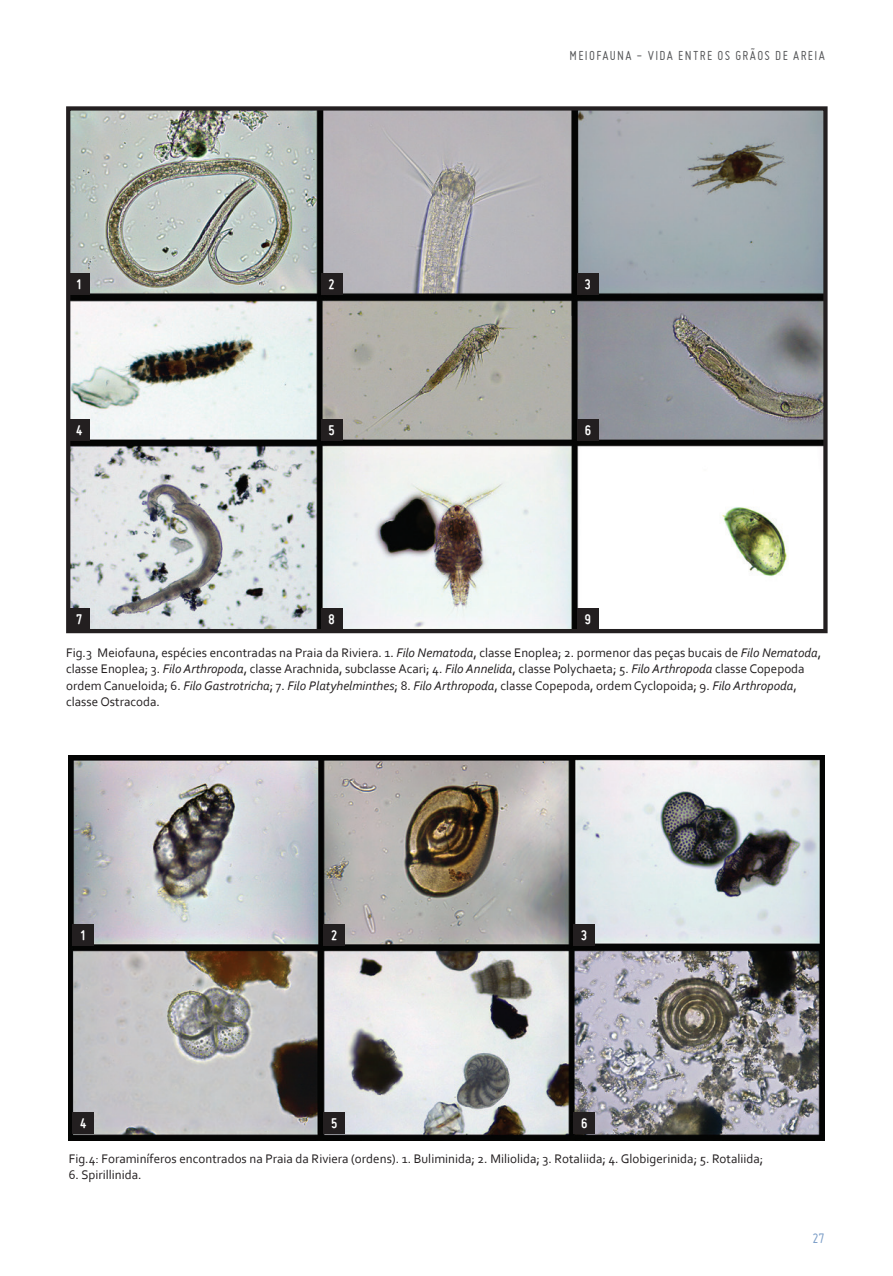
<style>
.page{position:relative;width:893px;height:1276px;background:#fff}
.page>*{position:absolute;margin:0;border:0;box-sizing:border-box;transform-origin:0 0}
.num10br{font:700 15px "Miso";color:#fff}
.t1{font:15px "Miso";color:#7b9dc7}
.t2{font:14.25px "Miso";letter-spacing:.095em;color:#57585a}
.legenda-neto{font:13.05px/16.5px "Corbel";color:#231f20}
.s1{font-style:italic}
</style>
<div class="page">
<img style="left:69px;top:755px;width:756px;height:385px">
<div style="left:72px;top:924px;width:22px;height:22px;background:#231f20"></div>
<div style="left:323px;top:924px;width:22px;height:22px;background:#231f20"></div>
<div style="left:574px;top:924px;width:21px;height:22px;background:#231f20"></div>
<div style="left:72px;top:1112px;width:22px;height:21px;background:#231f20"></div>
<div style="left:323px;top:1112px;width:22px;height:21px;background:#231f20"></div>
<div style="left:574px;top:1112px;width:21px;height:21px;background:#231f20"></div>
<img style="left:71px;top:111px;width:752px;height:517px">
<div style="left:66px;top:106px;width:762px;height:527px;border:4px solid #231f20"></div>
<div style="left:68px;top:273px;width:22px;height:21px;background:#231f20"></div>
<div style="left:321px;top:273px;width:21px;height:21px;background:#231f20"></div>
<div style="left:577px;top:273px;width:21px;height:21px;background:#231f20"></div>
<div style="left:68px;top:419px;width:22px;height:21px;background:#231f20"></div>
<div style="left:321px;top:419px;width:21px;height:21px;background:#231f20"></div>
<div style="left:577px;top:419px;width:21px;height:21px;background:#231f20"></div>
<div style="left:68px;top:608px;width:22px;height:22px;background:#231f20"></div>
<div style="left:321px;top:608px;width:21px;height:22px;background:#231f20"></div>
<div style="left:577px;top:608px;width:21px;height:22px;background:#231f20"></div>
<p class="t2" style="left:570px;top:48px;width:257px">MEIOFAUNA - VIDA ENTRE OS GRÃOS DE AREIA</p>
<p class="num10br" style="left:76px;top:276px;width:8px">1</p>
<p class="num10br" style="left:328px;top:276px;width:8px">2</p>
<p class="num10br" style="left:585px;top:276px;width:8px">3</p>
<p class="num10br" style="left:76px;top:421px;width:8px">4</p>
<p class="num10br" style="left:328px;top:421px;width:8px">5</p>
<p class="num10br" style="left:585px;top:421px;width:8px">6</p>
<p class="num10br" style="left:76px;top:611px;width:8px">7</p>
<p class="num10br" style="left:328px;top:611px;width:8px">8</p>
<p class="num10br" style="left:585px;top:611px;width:8px">9</p>
<p class="legenda-neto" style="left:66px;top:643px;width:757px">Fig.3 Meiofauna, espécies encontradas na Praia da Riviera. 1. <span class="s1">Filo Nematoda</span>, classe Enoplea; 2. pormenor das peças bucais de <span class="s1">Filo Nematoda</span>, classe Enoplea; 3. <span class="s1">Filo Arthropoda</span>, classe Arachnida, subclasse Acari; 4. <span class="s1">Filo Annelida</span>, classe Polychaeta; 5. <span class="s1">Filo Arthropoda</span> classe Copepoda ordem Canueloida; 6. <span class="s1">Filo Gastrotricha</span>; 7. <span class="s1">Filo Platyhelminthes</span>; 8. <span class="s1">Filo Arthropoda</span>, classe Copepoda, ordem Cyclopoida; 9. <span class="s1">Filo Arthropoda</span>, classe Ostracoda.</p>
<p class="num10br" style="left:80px;top:927px;width:8px">1</p>
<p class="num10br" style="left:331px;top:927px;width:8px">2</p>
<p class="num10br" style="left:581px;top:927px;width:8px">3</p>
<p class="num10br" style="left:80px;top:1115px;width:8px">4</p>
<p class="num10br" style="left:331px;top:1115px;width:8px">5</p>
<p class="num10br" style="left:581px;top:1115px;width:8px">6</p>
<p class="legenda-neto" style="left:69px;top:1149px;width:696px">Fig.4: Foraminíferos encontrados na Praia da Riviera (ordens). 1. Buliminida; 2. Miliolida; 3. Rotaliida; 4. Globigerinida; 5. Rotaliida;</p>
<p class="legenda-neto" style="left:69px;top:1166px;width:74px">6. Spirillinida.</p>
<p class="t1" style="left:812px;top:1230px;width:14px">27</p>
</div>
